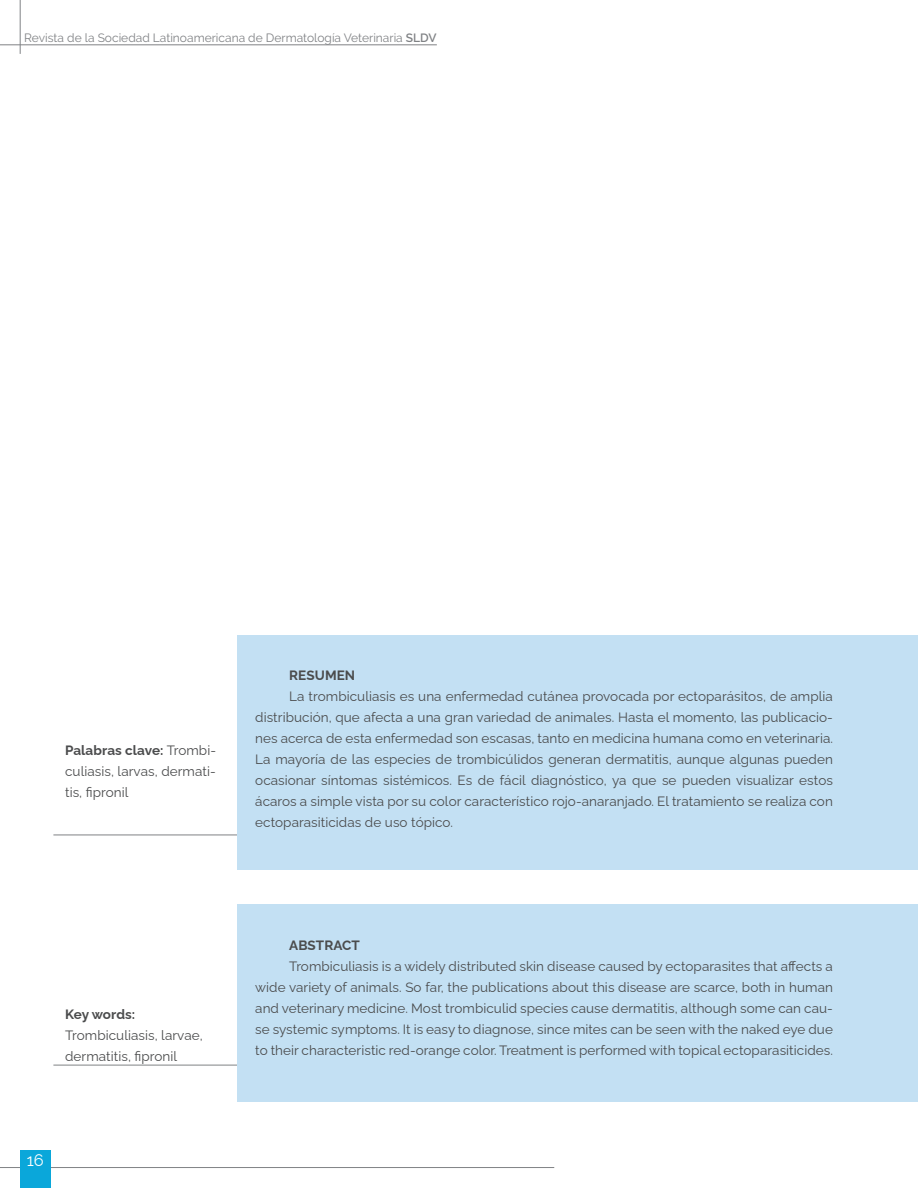
<style>
.page{position:relative;width:918px;height:1188px;background:#fff}
.page>*{position:absolute;margin:0;border:0;box-sizing:border-box;transform-origin:0 0}
.t1{font:16.5px "Raleway";color:#fff}
.Texto_Corrido{font:13.5px/21px "Raleway";letter-spacing:.005em;color:#4b4c4d;text-align:justify}
.Texto_Corrido-2{font:700 13.5px "Raleway";letter-spacing:.005em;color:#4b4c4d}
.t2{font:12px "Raleway";color:#808285}
.s1{font-weight:600}
.s2{font-weight:700}
</style>
<div class="page">
<hr style="left:0;top:1167px;width:554px;height:1px;background:#808285">
<div style="left:20px;top:1150px;width:31px;height:38px;background:#0aa7da"></div>
<hr style="left:20px;top:0;width:1px;height:54px;background:#808285">
<hr style="left:0;top:45px;width:437px;height:1px;background:#808285">
<hr style="left:53px;top:835px;width:218px;height:1px;background:#808285">
<hr style="left:53px;top:1065px;width:218px;height:1px;background:#808285">
<div style="left:237px;top:636px;width:681px;height:234px;background:#c3e0f3"></div>
<div style="left:237px;top:904px;width:681px;height:197px;background:#c3e0f3"></div>
<p class="t2" style="left:24px;top:31px;width:414px">Revista de la Sociedad Latinoamericana de Dermatología Veterinaria <span class="s1">SLDV</span></p>
<p class="Texto_Corrido" style="left:65px;top:738px;width:152px"><span class="s2">Palabras clave:</span> Trombi&shy;culiasis, larvas, dermati&shy;tis, fipronil</p>
<p class="Texto_Corrido-2" style="left:289px;top:664px;width:67px">RESUMEN</p>
<p class="Texto_Corrido" style="left:255px;top:684px;width:579px;text-indent:34px">La trombiculiasis es una enfermedad cutánea provocada por ectoparásitos, de amplia distribución, que afecta a una gran variedad de animales. Hasta el momento, las publicacio&shy;nes acerca de esta enfermedad son escasas, tanto en medicina humana como en veterinaria.<br>La mayoría de las especies de trombicúlidos generan dermatitis, aunque algunas pueden ocasionar síntomas sistémicos. Es de fácil diagnóstico, ya que se pueden visualizar estos ácaros a simple vista por su color característico rojo-anaranjado. El tratamiento se realiza con ectoparasiticidas de uso tópico.</p>
<p class="Texto_Corrido" style="left:65px;top:1002px;width:139px;text-align:left"><span class="s2">Key words:<br></span>Trombiculiasis, larvae, dermatitis, fipronil</p>
<p class="t1" style="left:27px;top:1147px;width:19px">16</p>
<p class="Texto_Corrido-2" style="left:289px;top:935px;width:72px">ABSTRACT</p>
<p class="Texto_Corrido" style="left:255px;top:954px;width:579px;text-indent:34px">Trombiculiasis is a widely distributed skin disease caused by ectoparasites that affects a wide variety of animals. So far, the publications about this disease are scarce, both in human and veterinary medicine. Most trombiculid species cause dermatitis, although some can cau&shy;se systemic symptoms. It is easy to diagnose, since mites can be seen with the naked eye due to their characteristic red-orange color. Treatment is performed with topical ectoparasiticides.</p>
</div>
